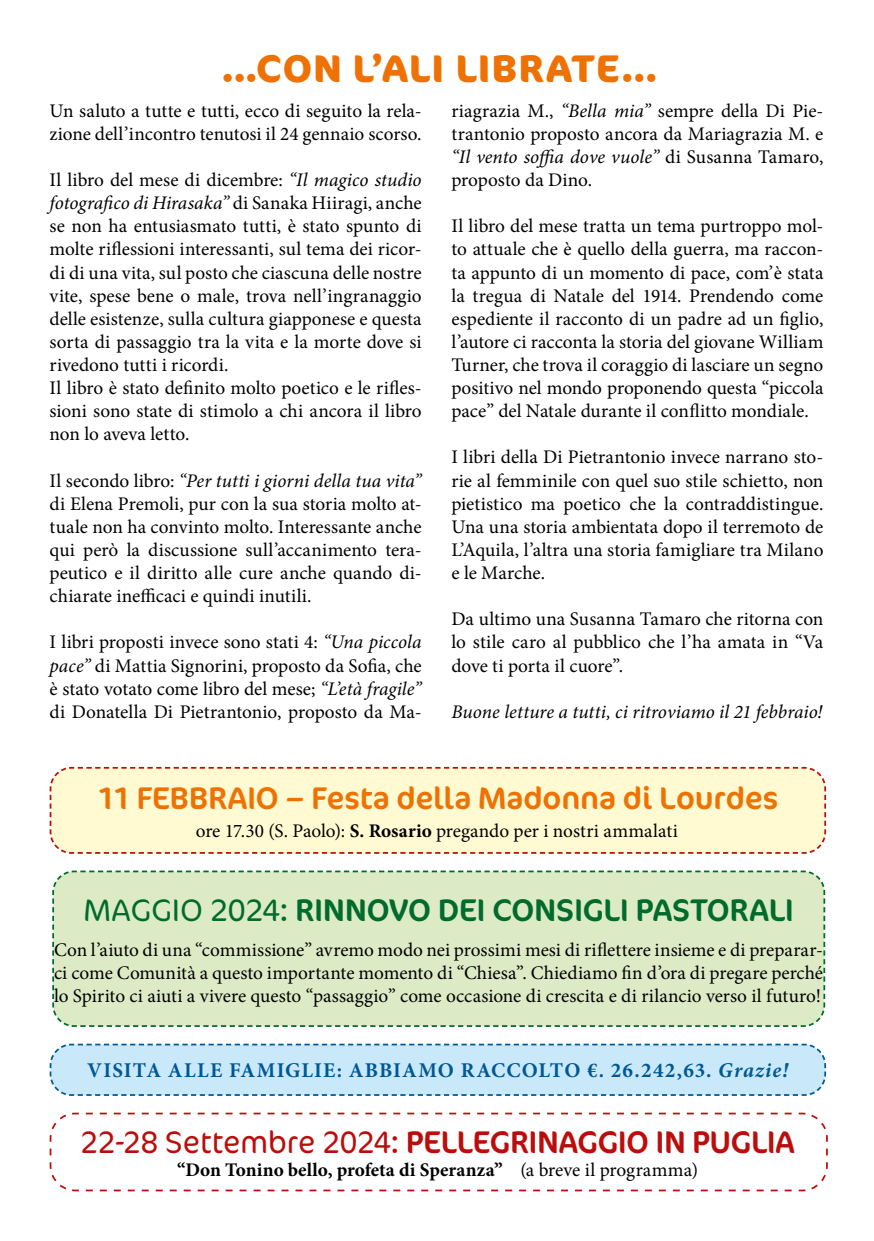
<style>
.page{position:relative;width:874px;height:1241px;background:#fff}
.page>*{position:absolute;margin:0;border:0;box-sizing:border-box;transform-origin:0 0}
.t1{font:700 38.5px "Cocon Pro";letter-spacing:.03em;color:#ee7203}
.t2{font:31.5px "Cocon Pro";color:#bb0e0c}
.t3{font:31.5px "Cocon Pro";color:#006b2d}
.t4{font:31.5px "Cocon Pro";color:#ee7203}
.t5{font:700 21px "Minion Pro";letter-spacing:.05em;color:#005894}
.t6{font:19.25px/23.1px "Minion Pro";color:#000;text-align:justify}
.t7{font:700 19.25px "Minion Pro";color:#000}
.t8{font:italic 19.25px "Minion Pro";color:#000}
.s1{font-style:italic}
.s2{font-weight:700}
.s3{font-weight:300}
.s4{font-weight:400}
</style>
<div class="page">
<div style="left:52px;top:870px;width:773px;height:157px;background:#dceac5"></div>
<div style="left:49px;top:766px;width:777px;height:88px;background:#fffad2"></div>
<svg style="left:49px;top:1043px;width:777px;height:53px;background:#c2e3f6"></svg>
<svg style="left:49px;top:1112px;width:779px;height:79px"></svg>
<h1 class="t1" style="left:221px;top:42px;width:434px">...CON L’ALI LIBRATE...</h1>
<p class="t6" style="left:50px;top:99px;width:373px">Un saluto a tutte e tutti, ecco di seguito la rela&shy;zione dell’incontro tenutosi il 24 gennaio scorso.</p>
<p class="t6" style="left:50px;top:168px;width:373px;text-align:left">Il libro del mese di dicembre: <span class="s1">“Il magico studio fotografico di Hirasaka”</span> di Sanaka Hiiragi, anche se non ha entusiasmato tutti, è stato spunto di molte riflessioni interessanti, sul tema dei ricor&shy;di di una vita, sul posto che ciascuna delle nostre vite, spese bene o male, trova nell’ingranaggio delle esistenze, sulla cultura giapponese e questa sorta di passaggio tra la vita e la morte dove si rivedono tutti i ricordi.<br>Il libro è stato definito molto poetico e le rifles&shy;sioni sono state di stimolo a chi ancora il libro non lo aveva letto.</p>
<p class="t6" style="left:50px;top:469px;width:373px">Il secondo libro: <span class="s1">“Per tutti i giorni della tua vita” </span>di Elena Premoli, pur con la sua storia molto at&shy;tuale non ha convinto molto. Interessante anche qui però la discussione sull’accanimento tera&shy;peutico e il diritto alle cure anche quando di&shy;chiarate inefficaci e quindi inutili.</p>
<p class="t6" style="left:50px;top:630px;width:373px">I libri proposti invece sono stati 4: <span class="s1">“Una piccola pace”</span> di Mattia Signorini, proposto da Sofia, che è stato votato come libro del mese; <span class="s1">“L’età fragile” </span>di Donatella Di Pietrantonio, proposto da Ma-</p>
<p class="t6" style="left:451px;top:99px;width:373px">riagrazia M., <span class="s1">“Bella mia”</span> sempre della Di Pie&shy;trantonio proposto ancora da Mariagrazia M. e <span class="s1">“Il vento soffia dove vuole”</span> di Susanna Tamaro, proposto da Dino.</p>
<p class="t6" style="left:451px;top:215px;width:373px">Il libro del mese tratta un tema purtroppo mol&shy;to attuale che è quello della guerra, ma raccon&shy;ta appunto di un momento di pace, com’è stata la tregua di Natale del 1914. Prendendo come espediente il racconto di un padre ad un figlio, l’autore ci racconta la storia del giovane William Turner, che trova il coraggio di lasciare un segno positivo nel mondo proponendo questa “piccola pace” del Natale durante il conflitto mondiale.</p>
<p class="t6" style="left:451px;top:446px;width:373px">I libri della Di Pietrantonio invece narrano sto&shy;rie al femminile con quel suo stile schietto, non pietistico ma poetico che la contraddistingue.<br>Una una storia ambientata dopo il terremoto de L’Aquila, l’altra una storia famigliare tra Milano e le Marche.</p>
<p class="t6" style="left:451px;top:607px;width:373px">Da ultimo una Susanna Tamaro che ritorna con lo stile caro al pubblico che l’ha amata in “Va dove ti porta il cuore”.</p>
<p class="t8" style="left:451px;top:698px;width:372px">Buone letture a tutti, ci ritroviamo il 21 febbraio!</p>
<h2 class="t4" style="left:95px;top:777px;width:684px">11 FEBBRAIO – Festa della Madonna di Lourdes</h2>
<p class="t6" style="left:196px;top:819px;width:483px">ore 17.30 (S. Paolo): <span class="s2">S. Rosario</span> pregando per i nostri ammalati</p>
<h2 class="t3" style="left:83px;top:888px;width:711px"><span class="s3">MAGGIO 2024:</span> RINNOVO DEI CONSIGLI PASTORALI</h2>
<p class="t6" style="left:54px;top:938px;width:770px">Con l’aiuto di una “commissione” avremo modo nei prossimi mesi di riflettere insieme e di preparar&shy;ci come Comunità a questo importante momento di “Chiesa”. Chiediamo fin d’ora di pregare perché lo Spirito ci aiuti a vivere questo “passaggio” come occasione di crescita e di rilancio verso il futuro!</p>
<p class="t5" style="left:87px;top:1055px;width:702px">VISITA ALLE FAMIGLIE: ABBIAMO RACCOLTO €. 26.242,63. <span class="s1">Grazie!</span></p>
<h2 class="t2" style="left:81px;top:1121px;width:715px"><span class="s3">22-28 Settembre 2024:</span> PELLEGRINAGGIO IN PUGLIA</h2>
<p class="t7" style="left:177px;top:1156px;width:522px">“Don Tonino bello, profeta di Speranza” <span class="s4">(a breve il programma)</span></p>
</div>
